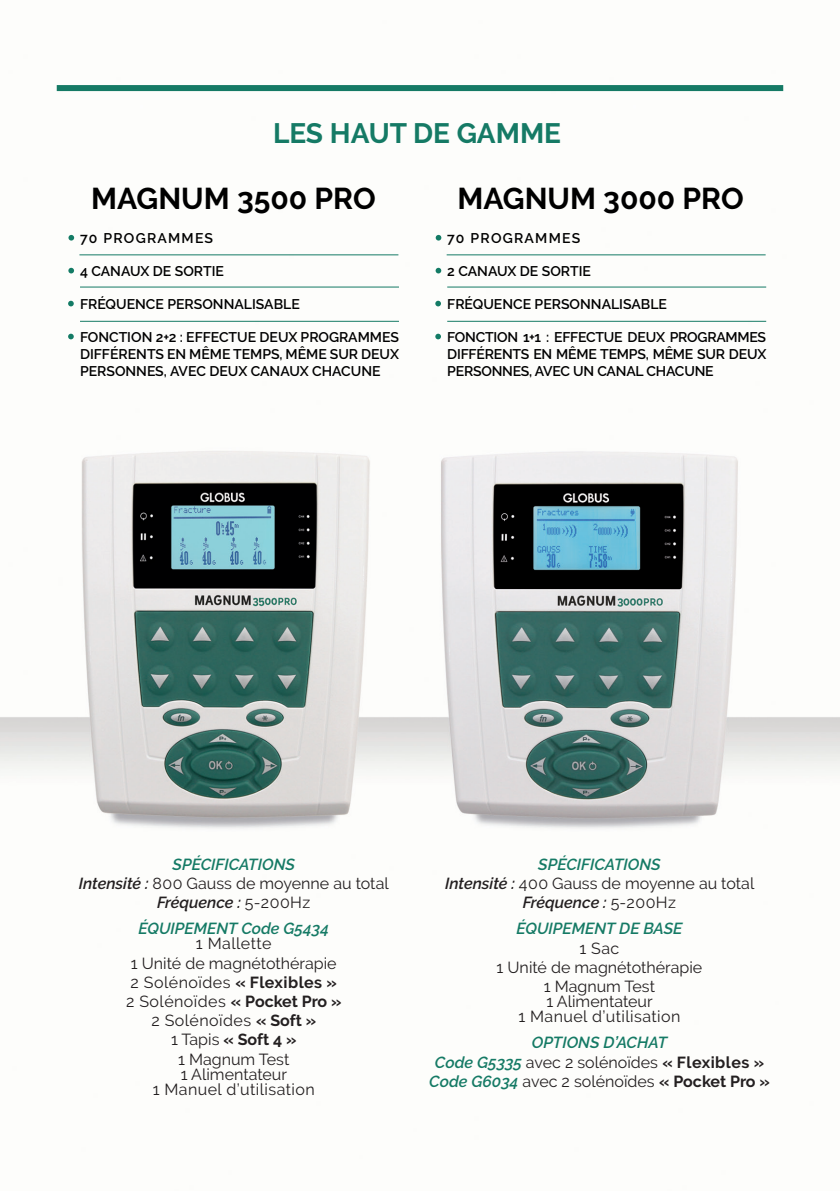
<style>
.page{position:relative;width:840px;height:1191px;background:#fff}
.page>*{position:absolute;margin:0;border:0;box-sizing:border-box;transform-origin:0 0}
.t1{font:700 30px "Raleway";color:#000}
.t2{font:700 28px "Raleway";color:#157a65}
.t3{font:16px/19.2px "Raleway";color:#231f20;text-align:center}
.t4{font:italic 600 16px/19.2px "Raleway";color:#157a65;text-align:center}
.t5{font:16px/19.2px "Raleway";letter-spacing:.03em;color:#231f20;text-align:center}
.t6{font:16px/15px "Raleway";letter-spacing:.025em;color:#231f20;text-align:center}
.t7{font:600 14px/16.8px "Raleway";color:#000;text-align:justify}
.t8{font:600 14px "Raleway";letter-spacing:.09em;color:#000}
.s1{font-weight:600;font-style:italic;color:#157a65}
.s2{font-weight:600;font-style:italic}
.s3{font-weight:700}
.s4{font-weight:400;font-style:normal;color:#231f20}
.s5{font-weight:700;font-style:normal;color:#231f20}
</style>
<div class="page">
<img style="left:0;top:85px;width:839px;height:744px">
<div style="left:57px;top:85px;width:725px;height:6px;background:#157a65"></div>
<svg style="left:435px;top:235px;width:6px;height:5px"></svg>
<svg style="left:435px;top:268px;width:6px;height:5px"></svg>
<svg style="left:435px;top:301px;width:6px;height:5px"></svg>
<hr style="left:446px;top:254px;width:319px;height:1px;background:#157a65">
<hr style="left:447px;top:286px;width:318px;height:1px;background:#157a65">
<hr style="left:447px;top:321px;width:318px;height:1px;background:#157a65">
<svg style="left:435px;top:334px;width:6px;height:5px"></svg>
<svg style="left:68px;top:235px;width:6px;height:5px"></svg>
<svg style="left:68px;top:268px;width:6px;height:5px"></svg>
<svg style="left:68px;top:301px;width:6px;height:5px"></svg>
<hr style="left:79px;top:254px;width:319px;height:1px;background:#157a65">
<hr style="left:80px;top:286px;width:319px;height:1px;background:#157a65">
<hr style="left:80px;top:321px;width:319px;height:1px;background:#157a65">
<svg style="left:68px;top:334px;width:6px;height:5px"></svg>
<h2 class="t2" style="left:273px;top:117px;width:289px">LES HAUT DE GAMME</h2>
<h1 class="t1" style="left:91px;top:182px;width:286px">MAGNUM 3500 PRO</h1>
<p class="t8" style="left:80px;top:230px;width:134px">70 PROGRAMMES</p>
<p class="t7" style="left:80px;top:262px;width:145px">4 CANAUX DE SORTIE</p>
<p class="t7" style="left:80px;top:296px;width:221px">FRÉQUENCE PERSONNALISABLE</p>
<p class="t7" style="left:80px;top:329px;width:320px">FONCTION 2+2 : EFFECTUE DEUX PROGRAMMES DIFFÉRENTS EN MÊME TEMPS, MÊME SUR DEUX PERSONNES, AVEC DEUX CANAUX CHACUNE</p>
<h1 class="t1" style="left:457px;top:182px;width:288px">MAGNUM 3000 PRO</h1>
<p class="t8" style="left:447px;top:230px;width:134px">70 PROGRAMMES</p>
<p class="t7" style="left:447px;top:262px;width:145px">2 CANAUX DE SORTIE</p>
<p class="t7" style="left:447px;top:296px;width:221px">FRÉQUENCE PERSONNALISABLE</p>
<p class="t7" style="left:447px;top:329px;width:320px">FONCTION 1+1 : EFFECTUE DEUX PROGRAMMES DIFFÉRENTS EN MÊME TEMPS, MÊME SUR DEUX PERSONNES, AVEC UN CANAL CHACUNE</p>
<p class="t3" style="left:79px;top:854px;width:311px"><span class="s1">SPÉCIFICATIONS<br></span><span class="s2">Intensité :</span> 800 Gauss de moyenne au total<br><span class="s2">Fréquence :</span> 5-200Hz</p>
<p class="t4" style="left:138px;top:919px;width:192px">ÉQUIPEMENT Code G5434</p>
<p class="t5" style="left:126px;top:934px;width:217px">1 Mallette<br>1 Unité de magnétothérapie<br>2 Solénoïdes <span class="s3">« Flexibles »<br></span>2 Solénoïdes <span class="s3">« Pocket Pro »<br></span>2 Solénoïdes <span class="s3">« Soft »<br></span>1 Tapis <span class="s3">« Soft 4 »<br></span>1 Magnum Test</p>
<p class="t6" style="left:153px;top:1066px;width:163px">1 Alimentateur<br>1 Manuel d’utilisation</p>
<p class="t3" style="left:445px;top:854px;width:310px"><span class="s1">SPÉCIFICATIONS<br></span><span class="s2">Intensité :</span> 400 Gauss de moyenne au total<br><span class="s2">Fréquence :</span> 5-200Hz</p>
<p class="t4" style="left:516px;top:919px;width:167px">ÉQUIPEMENT DE BASE</p>
<p class="t3" style="left:496px;top:938px;width:207px">1 Sac<br>1 Unité de magnétothérapie<br>1 Magnum Test</p>
<p class="t6" style="left:518px;top:993px;width:163px">1 Alimentateur<br>1 Manuel d’utilisation</p>
<p class="t4" style="left:429px;top:1033px;width:342px">OPTIONS D’ACHAT<br>Code G5335 <span class="s4">avec 2 solénoïdes</span> <span class="s5">« Flexibles »<br></span>Code G6034 <span class="s4">avec 2 solénoïdes</span> <span class="s5">« Pocket Pro »</span></p>
</div>
